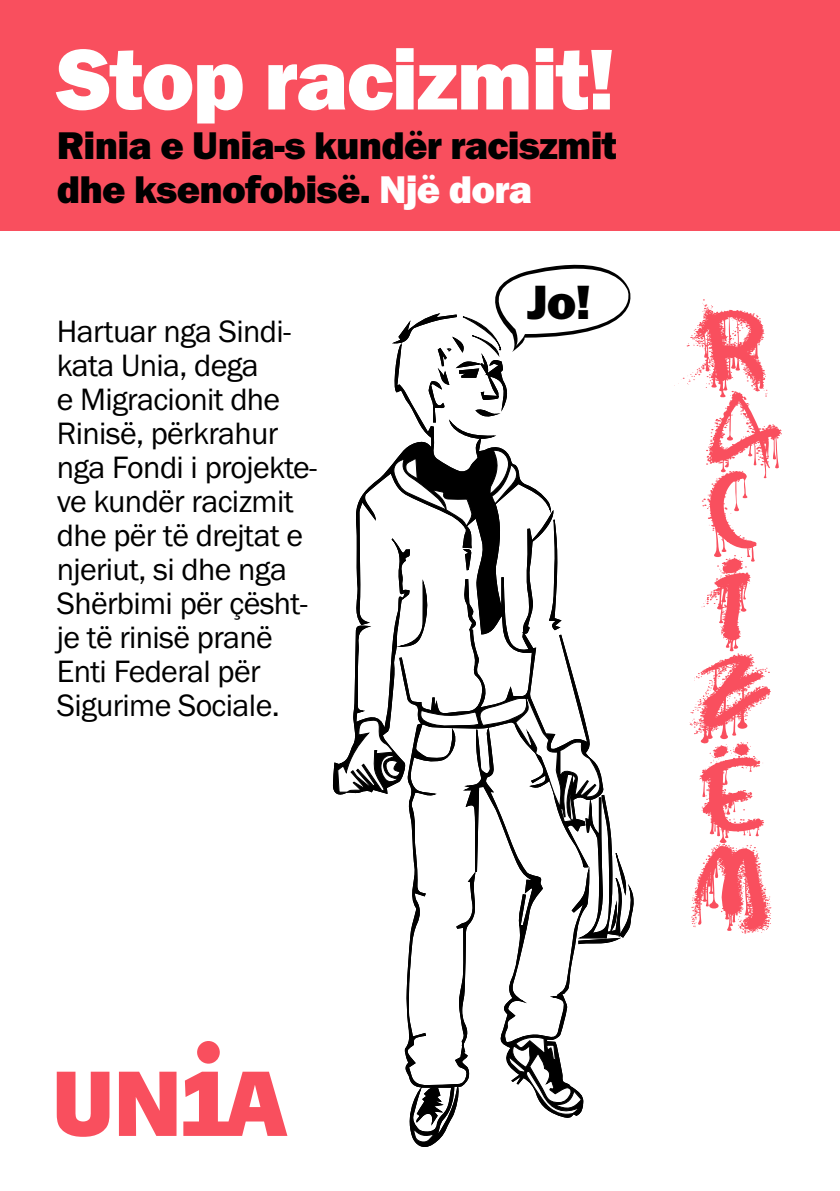
<style>
.page{position:relative;width:840px;height:1191px;background:#fff}
.page>*{position:absolute;margin:0;border:0;box-sizing:border-box;transform-origin:0 0}
.t1{font:89.2px "Franklin Got URWT Hea";letter-spacing:-.02em;color:#fff}
.t2{font:50px "Franklin Got URWT Hea";color:#000}
.t3{font:40px/44px "Franklin Got URWT Hea";letter-spacing:-.02em;color:#000}
.t4{font:32px/34px "Franklin Got URWT Boo";letter-spacing:-.02em;color:#000}
.s1{color:#fff}
</style>
<div class="page">
<div style="left:0;top:0;width:839px;height:230px;background:#f94f5e"></div>
<svg style="left:197px;top:1041px;width:23px;height:22px"></svg>
<svg style="left:57px;top:1071px;width:52px;height:65px"></svg>
<svg style="left:119px;top:1071px;width:57px;height:65px"></svg>
<svg style="left:183px;top:1071px;width:104px;height:65px"></svg>
<svg style="left:368px;top:442px;width:165px;height:46px"></svg>
<svg style="left:404px;top:457px;width:14px;height:23px"></svg>
<svg style="left:332px;top:488px;width:302px;height:659px"></svg>
<svg style="left:392px;top:264px;width:239px;height:178px"></svg>
<svg style="left:674px;top:299px;width:107px;height:634px"></svg>
<h1 class="t1" style="left:57px;top:28px;width:560px">Stop racizmit!</h1>
<p class="t3" style="left:57px;top:124px;width:561px">Rinia e Unia-s kundër raciszmit dhe ksenofobisë. <span class="s1">Një dora</span></p>
<p class="t4" style="left:57px;top:314px;width:262px">Hartuar nga Sindi&shy;kata Unia, dega<br>e Migracionit dhe<br>Rinisë, përkrahur nga Fondi i projekte&shy;ve kundër racizmit dhe për të drejtat e njeriut, si dhe nga<br>Shërbimi për çësht&shy;je të rinisë pranë<br>Enti Federal për<br>Sigurime Sociale.</p>
<h2 class="t2" style="left:527px;top:273px;width:66px">Jo!</h2>
</div>
